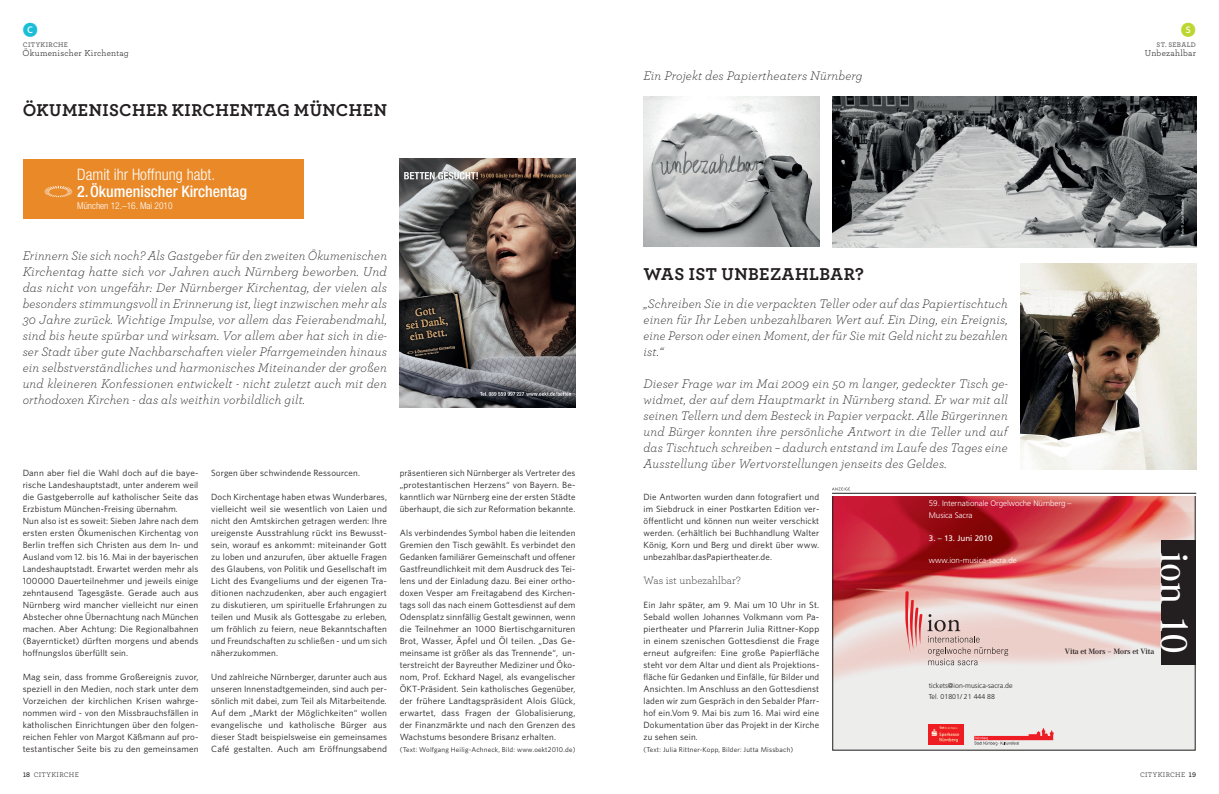
<style>
.page{position:relative;width:1219px;height:794px;background:#fff}
.page>*{position:absolute;margin:0;border:0;box-sizing:border-box;transform-origin:0 0}
.t1{font:500 40px "Corporate A";color:#fff}
._01_Headline{font:700 18px "Archer";letter-spacing:.025em;color:#231f20}
.t2{font:500 condensed 15.9px "Helvetica Neue";color:#fff}
.t3{font:300 condensed 15.9px "Helvetica Neue";color:#fff}
.t4{font:15px "Whitney Index Black Rd Md";color:#bed630}
.t5{font:15px "Whitney Index Black Rd Md";color:#1cbed7}
._02_Anleser{font:italic 300 13px/16px "Archer";letter-spacing:.015em;color:#231f20;text-align:justify}
.Zwischenschriften{font:300 11px "Archer";color:#231f20}
.t6{font:300 condensed 9.5px "Helvetica Neue";color:#fff}
._03_Whitney_Fließtex{font:9px/12px "Whitney";letter-spacing:.02em;color:#231f20;text-align:justify}
.t7{font:9px "Archer";letter-spacing:.025em;color:#231f20}
.t8{font:300 8px/11.3px "Frutiger";letter-spacing:-.01em;color:#fff}
.t9{font:600 8px "Corporate A";letter-spacing:-.015em;color:#231f20}
.t10{font:8px "Frutiger";color:#fff}
._04_Autor{font:7px "Whitney";letter-spacing:.03em;color:#231f20}
.t11{font:300 7px/11.3px "Frutiger";color:#231f20}
.t12{font:7px "Archer";letter-spacing:.045em;color:#231f20}
.t13{font:600 7px "Archer";letter-spacing:.045em;color:#646262}
.s1{font-weight:600}
</style>
<div class="page">
<img style="left:1020px;top:263px;width:176px;height:206px">
<img style="left:832px;top:97px;width:364px;height:150px">
<img style="left:643px;top:97px;width:176px;height:150px">
<hr style="left:832px;top:493px;width:364px;height:1px;background:#231f20">
<svg style="left:832px;top:487px;width:18px;height:3px"></svg>
<img style="left:400px;top:159px;width:175px;height:249px">
<div style="left:23px;top:159px;width:280px;height:59px;background:#e98928"></div>
<svg style="left:44px;top:186px;width:28px;height:11px"></svg>
<svg style="left:832px;top:496px;width:363px;height:254px;background:#dca2a3"></svg>
<div style="left:1161px;top:540px;width:34px;height:125px;background:#231f20"></div>
<svg style="left:905px;top:591px;width:103px;height:74px;background:#e1beba"></svg>
<img style="left:929px;top:725px;width:34px;height:19px">
<svg style="left:974px;top:728px;width:80px;height:17px"></svg>
<p class="t5" style="left:23px;top:22px;width:16px">C</p>
<p class="t13" style="left:23px;top:39px;width:47px">CITYKIRCHE</p>
<p class="t7" style="left:23px;top:46px;width:108px">Ökumenischer Kirchentag</p>
<p class="_01_Headline" style="left:23px;top:96px;width:366px">ÖKUMENISCHER KIRCHENTAG MÜNCHEN</p>
<p class="t3" style="left:77px;top:165px;width:139px">Damit ihr Hoffnung habt.</p>
<p class="t2" style="left:77px;top:182px;width:171px">2. Ökumenischer Kirchentag</p>
<p class="t6" style="left:77px;top:201px;width:97px">München 12.–16. Mai 2010</p>
<p class="_02_Anleser" style="left:23px;top:247px;width:366px">Erinnern Sie sich noch? Als Gastgeber für den zweiten Ökumenischen Kirchentag hatte sich vor Jahren auch Nürnberg beworben. Und das nicht von ungefähr: Der Nürnberger Kirchentag, der vielen als besonders stimmungsvoll in Erinnerung ist, liegt inzwischen mehr als 30 Jahre zurück. Wichtige Impulse, vor allem das Feierabendmahl, sind bis heute spürbar und wirksam. Vor allem aber hat sich in die&shy;ser Stadt über gute Nachbarschaften vieler Pfarrgemeinden hinaus ein selbstverständliches und harmonisches Miteinander der großen und kleineren Konfessionen entwickelt - nicht zuletzt auch mit den orthodoxen Kirchen - das als weithin vorbildlich gilt.</p>
<p class="_03_Whitney_Fließtex" style="left:23px;top:467px;width:177px">Dann aber fiel die Wahl doch auf die baye&shy;rische Landeshauptstadt, unter anderem weil die Gastgeberrolle auf katholischer Seite das Erzbistum München-Freising übernahm.</p>
<p class="_03_Whitney_Fließtex" style="left:23px;top:515px;width:177px">Nun also ist es soweit: Sieben Jahre nach dem ersten ersten Ökumenischen Kirchentag von Berlin treffen sich Christen aus dem In- und Ausland vom 12. bis 16. Mai in der bayerischen Landeshauptstadt. Erwartet werden mehr als 100000 Dauerteilnehmer und jeweils einige zehntausend Tagesgäste. Gerade auch aus Nürnberg wird mancher vielleicht nur einen Abstecher ohne Übernachtung nach München machen. Aber Achtung: Die Regionalbahnen (Bayernticket) dürften morgens und abends hoffnungslos überfüllt sein.</p>
<p class="_03_Whitney_Fließtex" style="left:23px;top:671px;width:177px">Mag sein, dass fromme Großereignis zuvor, speziell in den Medien, noch stark unter dem Vorzeichen der kirchlichen Krisen wahrge&shy;nommen wird - von den Missbrauchsfällen in katholischen Einrichtungen über den folgen&shy;reichen Fehler von Margot Käßmann auf pro&shy;testantischer Seite bis zu den gemeinsamen</p>
<p class="_03_Whitney_Fließtex" style="left:211px;top:467px;width:150px">Sorgen über schwindende Ressourcen.</p>
<p class="_03_Whitney_Fließtex" style="left:211px;top:491px;width:177px">Doch Kirchentage haben etwas Wunderbares, vielleicht weil sie wesentlich von Laien und nicht den Amtskirchen getragen werden: Ihre ureigenste Ausstrahlung rückt ins Bewusst&shy;sein, worauf es ankommt: miteinander Gott zu loben und anzurufen, über aktuelle Fragen des Glaubens, von Politik und Gesellschaft im Licht des Evangeliums und der eigenen Tra&shy;ditionen nachzudenken, aber auch engagiert zu diskutieren, um spirituelle Erfahrungen zu teilen und Musik als Gottesgabe zu erleben, um fröhlich zu feiern, neue Bekanntschaften und Freundschaften zu schließen - und um sich näherzukommen.</p>
<p class="_03_Whitney_Fließtex" style="left:211px;top:671px;width:177px">Und zahlreiche Nürnberger, darunter auch aus unseren Innenstadtgemeinden, sind auch per&shy;sönlich mit dabei, zum Teil als Mitarbeitende.<br>Auf dem „Markt der Möglichkeiten“ wollen evangelische und katholische Bürger aus dieser Stadt beispielsweise ein gemeinsames Café gestalten. Auch am Eröffnungsabend</p>
<p class="_03_Whitney_Fließtex" style="left:400px;top:467px;width:177px">präsentieren sich Nürnberger als Vertreter des „protestantischen Herzens“ von Bayern. Be&shy;kanntlich war Nürnberg eine der ersten Städte überhaupt, die sich zur Reformation bekannte.</p>
<p class="_03_Whitney_Fließtex" style="left:400px;top:527px;width:177px">Als verbindendes Symbol haben die leitenden Gremien den Tisch gewählt. Es verbindet den Gedanken familiärer Gemeinschaft und offener Gastfreundlichkeit mit dem Ausdruck des Tei&shy;lens und der Einladung dazu. Bei einer ortho&shy;doxen Vesper am Freitagabend des Kirchen&shy;tags soll das nach einem Gottesdienst auf dem Odensplatz sinnfällig Gestalt gewinnen, wenn die Teilnehmer an 1000 Biertischgarnituren Brot, Wasser, Äpfel und Öl teilen. „Das Ge&shy;meinsame ist größer als das Trennende“, un&shy;terstreicht der Bayreuther Mediziner und Öko&shy;nom, Prof. Eckhard Nagel, als evangelischer ÖKT-Präsident. Sein katholisches Gegenüber, der frühere Landtagspräsident Alois Glück, erwartet, dass Fragen der Globalisierung, der Finanzmärkte und nach den Grenzen des Wachstums besondere Brisanz erhalten.</p>
<p class="_04_Autor" style="left:400px;top:745px;width:177px">(Text: Wolfgang Heilig-Achneck, Bild: www.oekt2010.de)</p>
<p class="_02_Anleser" style="left:643px;top:67px;width:221px">Ein Projekt des Papiertheaters Nürnberg</p>
<p class="_01_Headline" style="left:643px;top:260px;width:222px">WAS IST UNBEZAHLBAR?</p>
<p class="_02_Anleser" style="left:643px;top:295px;width:366px">„Schreiben Sie in die verpackten Teller oder auf das Papiertischtuch einen für Ihr Leben unbezahlbaren Wert auf. Ein Ding, ein Ereignis, eine Person oder einen Moment, der für Sie mit Geld nicht zu bezahlen ist.“</p>
<p class="_02_Anleser" style="left:643px;top:375px;width:366px">Dieser Frage war im Mai 2009 ein 50 m langer, gedeckter Tisch ge&shy;widmet, der auf dem Hauptmarkt in Nürnberg stand. Er war mit all seinen Tellern und dem Besteck in Papier verpackt. Alle Bürgerinnen und Bürger konnten ihre persönliche Antwort in die Teller und auf das Tischtuch schreiben – dadurch entstand im Laufe des Tages eine Ausstellung über Wertvorstellungen jenseits des Geldes.</p>
<p class="t4" style="left:1181px;top:22px;width:16px">S</p>
<p class="t13" style="left:1157px;top:39px;width:41px">ST. SEBALD</p>
<p class="t7" style="left:1145px;top:46px;width:53px">Unbezahlbar</p>
<p class="_03_Whitney_Fließtex" style="left:643px;top:491px;width:177px">Die Antworten wurden dann fotografiert und im Siebdruck in einer Postkarten Edition ver&shy;öffentlicht und können nun weiter verschickt werden. (erhältlich bei Buchhandlung Walter König, Korn und Berg und direkt über www. unbezahlbar.dasPapiertheater.de.</p>
<p class="Zwischenschriften" style="left:643px;top:573px;width:99px">Was ist unbezahlbar?</p>
<p class="_03_Whitney_Fließtex" style="left:643px;top:599px;width:177px">Ein Jahr später, am 9. Mai um 10 Uhr in St.<br>Sebald wollen Johannes Volkmann vom Pa&shy;piertheater und Pfarrerin Julia Rittner-Kopp in einem szenischen Gottesdienst die Frage erneut aufgreifen: Eine große Papierfläche steht vor dem Altar und dient als Projektions&shy;fläche für Gedanken und Einfälle, für Bilder und Ansichten. Im Anschluss an den Gottesdienst laden wir zum Gespräch in den Sebalder Pfarr&shy;hof ein.Vom 9. Mai bis zum 16. Mai wird eine Dokumentation über das Projekt in der Kirche zu sehen sein.</p>
<p class="_04_Autor" style="left:643px;top:745px;width:151px">(Text: Julia Rittner-Kopp, Bilder: Jutta Missbach)</p>
<p class="t8" style="left:929px;top:498px;width:144px">59. Internationale Orgelwoche Nürnberg –<br>Musica Sacra</p>
<p class="t10" style="left:929px;top:533px;width:65px">3. – 13. Juni 2010</p>
<p class="t8" style="left:929px;top:555px;width:90px">www.ion-musica-sacra.de</p>
<p class="t1" style="left:1196px;top:551px;width:104px;rotate:90deg">ion 10</p>
<p class="t9" style="left:1065px;top:647px;width:91px">Vita et Mors – Mors et Vita</p>
<p class="t11" style="left:929px;top:680px;width:85px">tickets@ion-musica-sacra.de<br>Tel. 01801/ 21 444 88</p>
<p class="t12" style="left:23px;top:769px;width:57px"><span class="s1">18</span> CITYKIRCHE</p>
<p class="t12" style="left:1140px;top:769px;width:58px">CITYKIRCHE <span class="s1">19</span></p>
</div>
